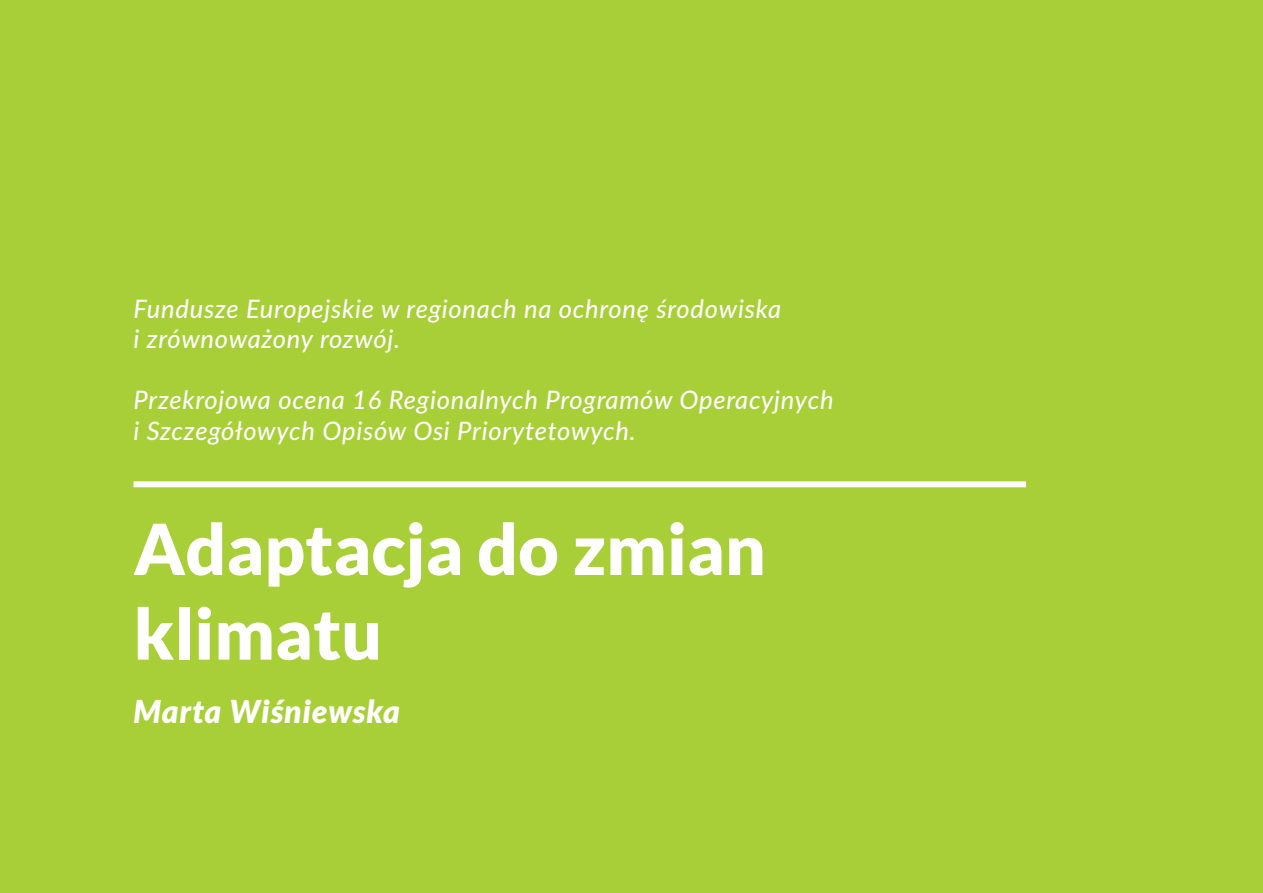
<style>
.page{position:relative;width:1263px;height:893px;background:#a8ce38}
.page>*{position:absolute;margin:0;border:0;box-sizing:border-box;transform-origin:0 0}
.t1{font:900 70.5px "Lato";color:#fff}
.t2{font:italic 900 31.5px "Lato";letter-spacing:.03em;color:#fff}
.t3{font:italic 500 25.5px/30.6px "Lato";letter-spacing:.03em;color:#fff}
</style>
<div class="page">
<div style="left:134px;top:481px;width:892px;height:6px;background:#fff"></div>
<p class="t3" style="left:134px;top:292px;width:649px">Fundusze Europejskie w regionach na ochronę środowiska i zrównoważony rozwój.</p>
<p class="t3" style="left:134px;top:384px;width:701px">Przekrojowa ocena 16 Regionalnych Programów Operacyjnych i Szczegółowych Opisów Osi Priorytetowych.</p>
<p class="t1" style="left:134px;top:508px;width:634px">Adaptacja do zmian</p>
<p class="t1" style="left:134px;top:592px;width:250px">klimatu</p>
<p class="t2" style="left:134px;top:693px;width:268px">Marta Wiśniewska</p>
</div>
